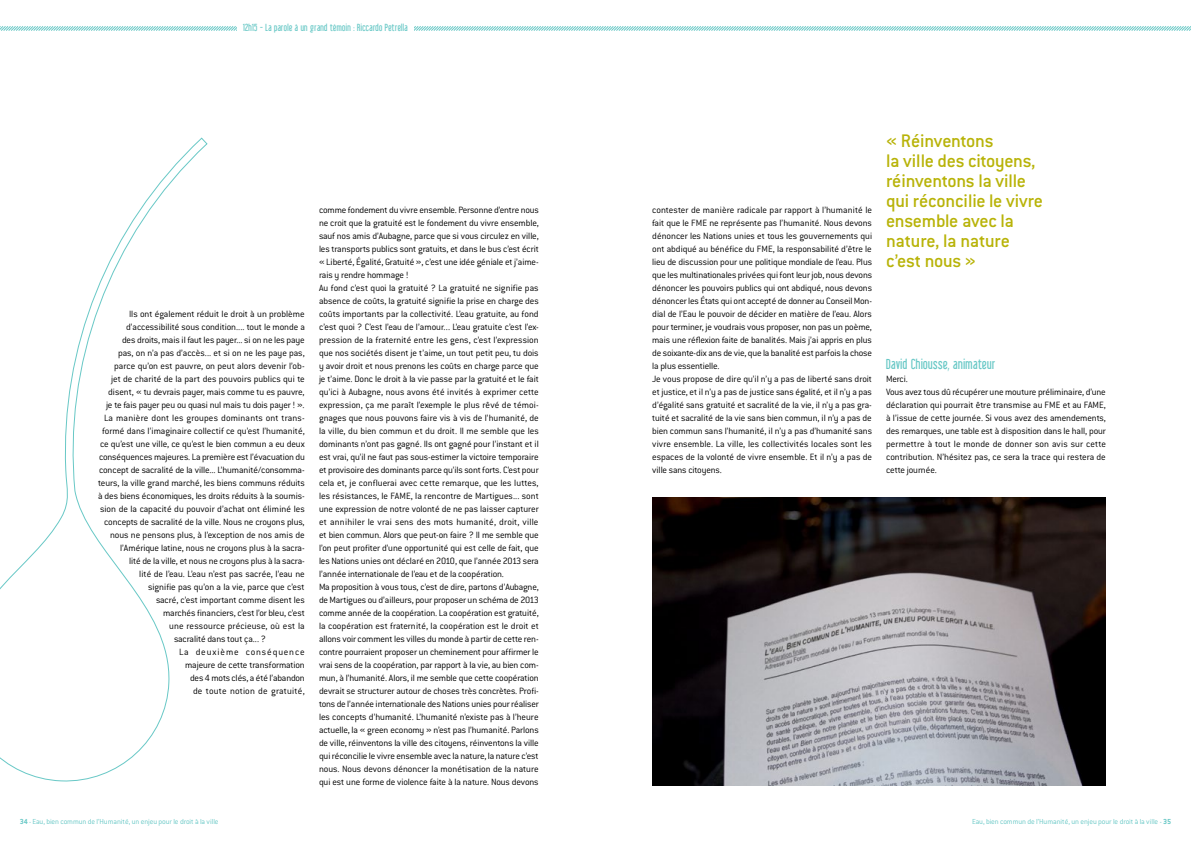
<style>
.page{position:relative;width:1191px;height:842px;background:#fff}
.page>*{position:absolute;margin:0;border:0;box-sizing:border-box;transform-origin:0 0}
.t1{font:500 20px/20px "Conduit ITC";letter-spacing:-.015em;color:#b8b308}
.t2{font:14px "Libel Suit";letter-spacing:.04em;color:#68c8c6}
.t3{font:300 10px/13px "Conduit ITC";letter-spacing:-.005em;color:#000}
.t4{font:10px "Libel Suit";letter-spacing:.04em;color:#68c8c6}
.t5{font:300 10px "Conduit ITC";letter-spacing:.015em;color:#000}
.t6{font:300 10px "Conduit ITC";letter-spacing:.08em;color:#000}
.t7{font:300 8px "Conduit ITC";letter-spacing:-.015em;color:#68c8c6}
.s1{font-weight:700}
</style>
<div class="page">
<svg style="left:0;top:137px;width:208px;height:645px"></svg>
<img style="left:652px;top:497px;width:454px;height:288px">
<svg style="left:0;top:26px;width:1191px;height:5px;background:#b4e3e2"></svg>
<div style="left:237px;top:22px;width:177px;height:17px;background:#fff"></div>
<p class="t4" style="left:243px;top:22px;width:166px">12h15 - La parole à un grand témoin : Riccardo Petrella</p>
<p class="t3" style="left:129px;top:308px;width:177px">Ils ont également réduit le droit à un problème</p>
<p class="t3" style="left:126px;top:321px;width:180px">d’accessibilité sous condition.... tout le monde a</p>
<p class="t3" style="left:122px;top:334px;width:184px">des droits, mais il faut les payer... si on ne les paye</p>
<p class="t3" style="left:118px;top:347px;width:188px">pas, on n’a pas d’accès... et si on ne les paye pas,</p>
<p class="t3" style="left:114px;top:360px;width:192px">parce qu’on est pauvre, on peut alors devenir l’ob-</p>
<p class="t3" style="left:111px;top:373px;width:195px">jet de charité de la part des pouvoirs publics qui te</p>
<p class="t3" style="left:108px;top:386px;width:198px">disent, « tu devrais payer, mais comme tu es pauvre,</p>
<p class="t3" style="left:106px;top:399px;width:200px">je te fais payer peu ou quasi nul mais tu dois payer ! ».</p>
<p class="t3" style="left:104px;top:412px;width:202px">La manière dont les groupes dominants ont trans-</p>
<p class="t3" style="left:102px;top:425px;width:204px">formé dans l’imaginaire collectif ce qu’est l’humanité,</p>
<p class="t3" style="left:100px;top:438px;width:206px">ce qu’est une ville, ce qu’est le bien commun a eu deux</p>
<p class="t3" style="left:99px;top:451px;width:207px">conséquences majeures. La première est l’évacuation du</p>
<p class="t3" style="left:99px;top:464px;width:207px">concept de sacralité de la ville... L’humanité/consomma-</p>
<p class="t3" style="left:98px;top:477px;width:208px">teurs, la ville grand marché, les biens communs réduits</p>
<p class="t3" style="left:98px;top:490px;width:208px">à des biens économiques, les droits réduits à la soumis-</p>
<p class="t3" style="left:100px;top:503px;width:206px">sion de la capacité du pouvoir d’achat ont éliminé les</p>
<p class="t3" style="left:104px;top:516px;width:202px">concepts de sacralité de la ville. Nous ne croyons plus,</p>
<p class="t3" style="left:110px;top:529px;width:196px">nous ne pensons plus, à l’exception de nos amis de</p>
<p class="t3" style="left:120px;top:542px;width:186px">l’Amérique latine, nous ne croyons plus à la sacra-</p>
<p class="t3" style="left:129px;top:555px;width:177px">lité de la ville, et nous ne croyons plus à la sacra-</p>
<p class="t3" style="left:139px;top:568px;width:167px">lité de l’eau. L’eau n’est pas sacrée, l’eau ne</p>
<p class="t3" style="left:148px;top:581px;width:158px">signifie pas qu’on a la vie, parce que c’est</p>
<p class="t3" style="left:156px;top:594px;width:150px">sacré, c’est important comme disent les</p>
<p class="t3" style="left:163px;top:607px;width:143px">marchés financiers, c’est l’or bleu, c’est</p>
<p class="t3" style="left:169px;top:620px;width:137px">une ressource précieuse, où est la</p>
<p class="t3" style="left:174px;top:633px;width:93px">sacralité dans tout ça... ?</p>
<p class="t6" style="left:179px;top:647px;width:127px">La deuxième conséquence</p>
<p class="t3" style="left:185px;top:659px;width:121px">majeure de cette transformation</p>
<p class="t3" style="left:190px;top:672px;width:116px">des 4 mots clés, a été l’abandon</p>
<p class="t5" style="left:193px;top:686px;width:113px">de toute notion de gratuité,</p>
<p class="t3" style="left:319px;top:204px;width:221px">comme fondement du vivre ensemble. Personne d’entre nous ne croit que la gratuité est le fondement du vivre ensemble, sauf nos amis d’Aubagne, parce que si vous circulez en ville, les transports publics sont gratuits, et dans le bus c’est écrit « Liberté, Égalité, Gratuité », c’est une idée géniale et j’aime&shy;rais y rendre hommage !<br>Au fond c’est quoi la gratuité ? La gratuité ne signifie pas absence de coûts, la gratuité signifie la prise en charge des coûts importants par la collectivité. L’eau gratuite, au fond c’est quoi ? C’est l’eau de l’amour... L’eau gratuite c’est l’ex&shy;pression de la fraternité entre les gens, c’est l’expression que nos sociétés disent je t’aime, un tout petit peu, tu dois y avoir droit et nous prenons les coûts en charge parce que je t’aime. Donc le droit à la vie passe par la gratuité et le fait qu’ici à Aubagne, nous avons été invités à exprimer cette expression, ça me paraît l’exemple le plus rêvé de témoi&shy;gnages que nous pouvons faire vis à vis de l’humanité, de la ville, du bien commun et du droit. Il me semble que les dominants n’ont pas gagné. Ils ont gagné pour l’instant et il est vrai, qu’il ne faut pas sous-estimer la victoire temporaire et provisoire des dominants parce qu’ils sont forts. C’est pour cela et, je confluerai avec cette remarque, que les luttes, les résistances, le FAME, la rencontre de Martigues... sont une expression de notre volonté de ne pas laisser capturer et annihiler le vrai sens des mots humanité, droit, ville et bien commun. Alors que peut-on faire ? Il me semble que l’on peut profiter d’une opportunité qui est celle de fait, que les Nations unies ont déclaré en 2010, que l’année 2013 sera l’année internationale de l’eau et de la coopération.<br>Ma proposition à vous tous, c’est de dire, partons d’Aubagne, de Martigues ou d’ailleurs, pour proposer un schéma de 2013 comme année de la coopération. La coopération est gratuité, la coopération est fraternité, la coopération est le droit et allons voir comment les villes du monde à partir de cette ren&shy;contre pourraient proposer un cheminement pour affirmer le vrai sens de la coopération, par rapport à la vie, au bien com&shy;mun, à l’humanité. Alors, il me semble que cette coopération devrait se structurer autour de choses très concrètes. Profi&shy;tons de l’année internationale des Nations unies pour réaliser les concepts d’humanité. L’humanité n’existe pas à l’heure actuelle, la « green economy » n’est pas l’humanité. Parlons de ville, réinventons la ville des citoyens, réinventons la ville qui réconcilie le vivre ensemble avec la nature, la nature c’est nous. Nous devons dénoncer la monétisation de la nature qui est une forme de violence faite à la nature. Nous devons</p>
<p class="t3" style="left:652px;top:204px;width:221px">contester de manière radicale par rapport à l’humanité le fait que le FME ne représente pas l’humanité. Nous devons dénoncer les Nations unies et tous les gouvernements qui ont abdiqué au bénéfice du FME, la responsabilité d’être le lieu de discussion pour une politique mondiale de l’eau. Plus que les multinationales privées qui font leur job, nous devons dénoncer les pouvoirs publics qui ont abdiqué, nous devons dénoncer les États qui ont accepté de donner au Conseil Mon&shy;dial de l’Eau le pouvoir de décider en matière de l’eau. Alors pour terminer, je voudrais vous proposer, non pas un poème, mais une réflexion faite de banalités. Mais j’ai appris en plus de soixante-dix ans de vie, que la banalité est parfois la chose la plus essentielle.<br>Je vous propose de dire qu’il n’y a pas de liberté sans droit et justice, et il n’y a pas de justice sans égalité, et il n’y a pas d’égalité sans gratuité et sacralité de la vie, il n’y a pas gra&shy;tuité et sacralité de la vie sans bien commun, il n’y a pas de bien commun sans l’humanité, il n’y a pas d’humanité sans vivre ensemble. La ville, les collectivités locales sont les espaces de la volonté de vivre ensemble. Et il n’y a pas de ville sans citoyens.</p>
<h1 class="t1" style="left:886px;top:131px;width:158px">« Réinventons<br>la ville des citoyens, réinventons la ville qui réconcilie le vivre ensemble avec la nature, la nature c’est nous »</h1>
<h2 class="t2" style="left:886px;top:357px;width:111px">David Chiousse, animateur</h2>
<p class="t3" style="left:886px;top:373px;width:221px">Merci.<br>Vous avez tous dû récupérer une mouture préliminaire, d’une déclaration qui pourrait être transmise au FME et au FAME, à l’issue de cette journée. Si vous avez des amendements, des remarques, une table est à disposition dans le hall, pour permettre à tout le monde de donner son avis sur cette contribution. N’hésitez pas, ce sera la trace qui restera de cette journée.</p>
<p class="t7" style="left:20px;top:817px;width:200px"><span class="s1">34</span> - Eau, bien commun de l’Humanité, un enjeu pour le droit à la ville</p>
<p class="t7" style="left:972px;top:817px;width:200px">Eau, bien commun de l’Humanité, un enjeu pour le droit à la ville - <span class="s1">35</span></p>
</div>
